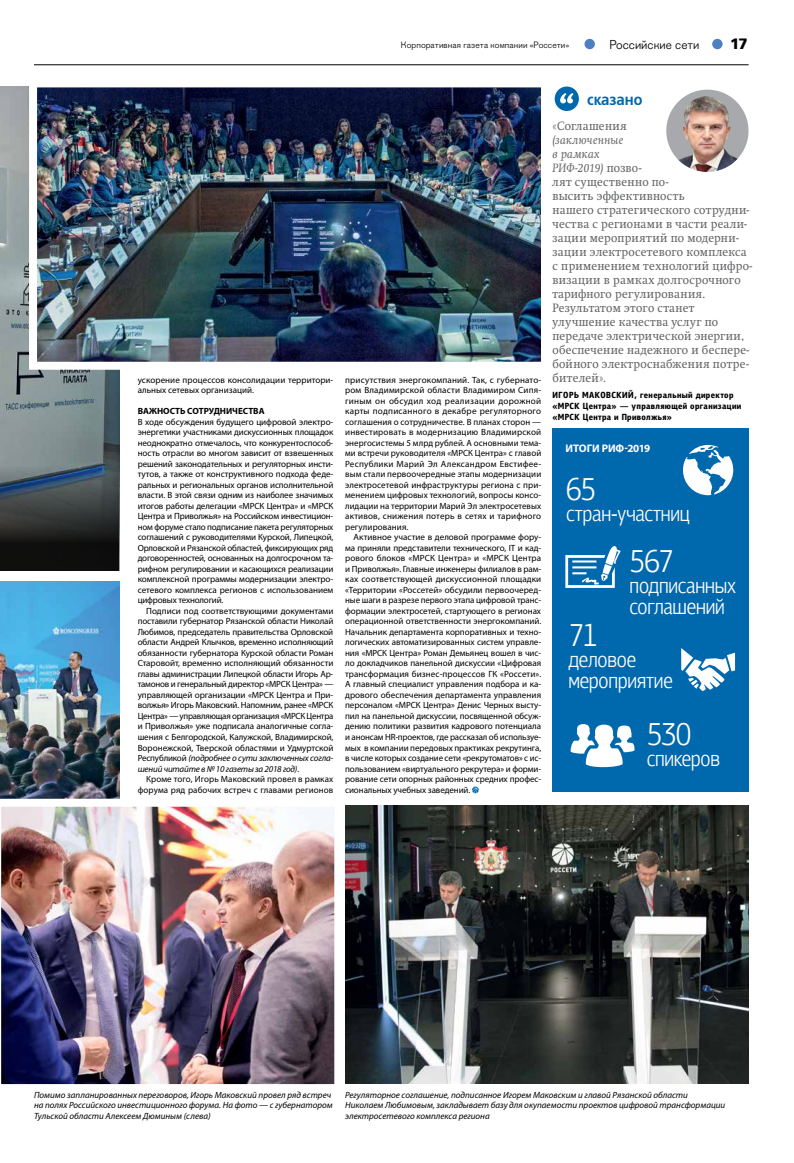
<style>
.page{position:relative;width:794px;height:1163px;background:#fff}
.page>*{position:absolute;margin:0;border:0;box-sizing:border-box;transform-origin:0 0}
.t1{font:16px "Free Set Demi C";color:#0068ad;scale:.9 1}
.t2{font:700 15px "Free Set";color:#000}
.t3{font:12.6px "Figgins Sans";color:#000}
.t4{font:12px/14px "Swift C";letter-spacing:.025em;color:#636466;scale:.94 1}
.t5{font:700 11px "Myriad Pro";letter-spacing:-.01em;color:#fff}
.t6{font:9px/10.5px "Myriad Pro";color:#000;text-align:justify}
.t7{font:italic 9px/10.5px "Myriad Pro";color:#000}
.t8{font:9px "Figgins Sans";letter-spacing:.01em;color:#000}
.t9{font:700 9px "Myriad Pro";color:#000}
.s1{font-style:italic}
</style>
<div class="page">
<img style="left:0;top:87px;width:119px;height:367px">
<svg style="left:0;top:454px;width:119px;height:117px;background:#353c40"></svg>
<img style="left:0;top:581px;width:119px;height:217px">
<img style="left:0;top:798px;width:335px;height:287px">
<img style="left:345px;top:805px;width:403px;height:278px">
<div style="left:712px;top:39px;width:10px;height:10px;background:#4e80c1;border-radius:50%"></div>
<div style="left:584px;top:39px;width:11px;height:10px;background:#4e80c1;border-radius:50%"></div>
<hr style="left:34px;top:64px;width:714px;height:1px;background:#000">
<div style="left:554px;top:86px;width:25px;height:25px;background:#0068ad;border-radius:50%"></div>
<svg style="left:560px;top:93px;width:13px;height:10px"></svg>
<div style="left:666px;top:90px;width:82px;height:82px;background:#a7a9ac;border-radius:50%"></div>
<img style="left:678px;top:96px;width:60px;height:76px">
<img style="left:38px;top:88px;width:502px;height:272px">
<div style="left:29px;top:79px;width:520px;height:290px;border:8px solid #fff"></div>
<div style="left:552px;top:428px;width:196px;height:363px;background:#0068ad"></div>
<svg style="left:683px;top:445px;width:50px;height:50px"></svg>
<svg style="left:565px;top:546px;width:55px;height:42px"></svg>
<svg style="left:570px;top:724px;width:64px;height:44px"></svg>
<svg style="left:681px;top:648px;width:54px;height:43px"></svg>
<svg style="left:472px;top:786px;width:7px;height:7px"></svg>
<p class="t8" style="left:401px;top:39px;width:170px">Корпоративная газета компании «Россети»</p>
<h3 class="t3" style="left:609px;top:37px;width:91px">Российские сети</h3>
<h2 class="t2" style="left:730px;top:34px;width:19px">17</h2>
<p class="t6" style="left:138px;top:374px;width:197px">ускорение процессов консолидации территори&shy;альных сетевых организаций.</p>
<p class="t9" style="left:138px;top:405px;width:128px">ВАЖНОСТЬ СОТРУДНИЧЕСТВА</p>
<p class="t6" style="left:138px;top:416px;width:197px">В ходе обсуждения будущего цифровой электро&shy;энергетики участниками дискуссионных площадок неоднократно отмечалось, что конкурентоспособ&shy;ность отрасли во многом зависит от взвешенных решений законодательных и регуляторных инсти&shy;тутов, а также от конструктивного подхода феде&shy;ральных и региональных органов исполнительной власти. В этой связи одним из наиболее значимых итогов работы делегации «МРСК Центра» и «МРСК Центра и Приволжья» на Российском инвестицион&shy;ном форуме стало подписание пакета регуляторных соглашений с руководителями Курской, Липецкой, Орловской и Рязанской областей, фиксирующих ряд договоренностей, основанных на долгосрочном та&shy;рифном регулировании и касающихся реализации комплексной программы модернизации электро&shy;сетевого комплекса регионов с использованием цифровых технологий.</p>
<p class="t6" style="left:138px;top:605px;width:197px;text-indent:9px">Подписи под соответствующими документами поставили губернатор Рязанской области Николай Любимов, председатель правительства Орловской области Андрей Клычков, временно исполняющий обязанности губернатора Курской области Роман Старовойт, временно исполняющий обязанности главы администрации Липецкой области Игорь Ар&shy;тамонов и генеральный директор «МРСК Центра» — управляющей организации «МРСК Центра и При&shy;волжья» Игорь Маковский. Напомним, ранее «МРСК Центра» — управляющая организация «МРСК Центра и Приволжья» уже подписала аналогичные согла&shy;шения с Белгородской, Калужской, Владимирской, Воронежской, Тверской областями и Удмуртской Республикой <span class="s1">(подробнее о сути заключенных согла&shy;шений читайте в № 10 газеты за 2018 год)</span>.</p>
<p class="t6" style="left:138px;top:773px;width:197px;text-align:right">Кроме того, Игорь Маковский провел в рамках форума ряд рабочих встреч с главами регионов</p>
<p class="t6" style="left:345px;top:374px;width:198px">присутствия энергокомпаний. Так, с губернато&shy;ром Владимирской области Владимиром Сипя&shy;гиным он обсудил ход реализации дорожной карты подписанного в декабре регуляторного соглашения о сотрудничестве. В планах сторон — инвестировать в модернизацию Владимирской энергосистемы 5 млрд рублей. А основными тема&shy;ми встречи руководителя «МРСК Центра» с главой Республики Марий Эл Александром Евстифее&shy;вым стали первоочередные этапы модернизации электросетевой инфраструктуры региона с при&shy;менением цифровых технологий, вопросы консо&shy;лидации на территории Марий Эл электросетевых активов, снижения потерь в сетях и тарифного регулирования.</p>
<p class="t6" style="left:345px;top:532px;width:198px;text-indent:9px">Активное участие в деловой программе фору&shy;ма приняли представители технического, IT и кад&shy;рового блоков «МРСК Центра» и «МРСК Центра и Приволжья». Главные инженеры филиалов в рам&shy;ках соответствующей дискуссионной площадки «Территории «Россетей» обсудили первоочеред&shy;ные шаги в разрезе первого этапа цифровой транс&shy;формации электросетей, стартующего в регионах операционной ответственности энергокомпаний.<br>Начальник департамента корпоративных и техно&shy;логических автоматизированных систем управле&shy;ния «МРСК Центра» Роман Демьянец вошел в чис&shy;ло докладчиков панельной дискуссии «Цифровая трансформация бизнес-процессов ГК «Россети».<br>А главный специалист управления подбора и ка&shy;дрового обеспечения департамента управления персоналом «МРСК Центра» Денис Черных высту&shy;пил на панельной дискуссии, посвященной обсуж&shy;дению политики развития кадрового потенциала и анонсам HR-проектов, где рассказал об используе&shy;мых в компании передовых практиках рекрутинга, в числе которых создание сети «рекрутоматов» с ис&shy;пользованием «виртуального рекрутера» и форми&shy;рование сети опорных районных средних профес&shy;сиональных учебных заведений.</p>
<h1 class="t1" style="left:587px;top:90px;width:63px">сказано</h1>
<h3 class="t4" style="left:552px;top:118px;width:80px">«Соглашения</h3>
<p class="t4" style="left:552px;top:132px;width:214px"><span class="s1">(заключенные<br>в рамках<br>РИФ-2019)</span> позво-<br>лят существенно по-<br>высить эффективность<br>нашего стратегического сотрудни&shy;чества с регионами в части реали&shy;зации мероприятий по модерни&shy;зации электросетевого комплекса с применением технологий цифро&shy;визации в рамках долгосрочного тарифного регулирования.<br>Результатом этого станет улучшение качества услуг по передаче электрической энергии, обеспечение надежного и беспере&shy;бойного электроснабжения потре&shy;бителей».</p>
<p class="t5" style="left:565px;top:440px;width:86px">ИТОГИ РИФ-2019</p>
<p class="t7" style="left:34px;top:1088px;width:300px">Помимо запланированных переговоров, Игорь Маковский провел ряд встреч на полях Российского инвестиционного форума. На фото — с губернатором<br>Тульской области Алексеем Дюминым (слева)</p>
<p class="t7" style="left:345px;top:1088px;width:382px">Регуляторное соглашение, подписанное Игорем Маковским и главой Рязанской области<br>Николаем Любимовым, закладывает базу для окупаемости проектов цифровой трансформации электросетевого комплекса региона</p>
</div>
